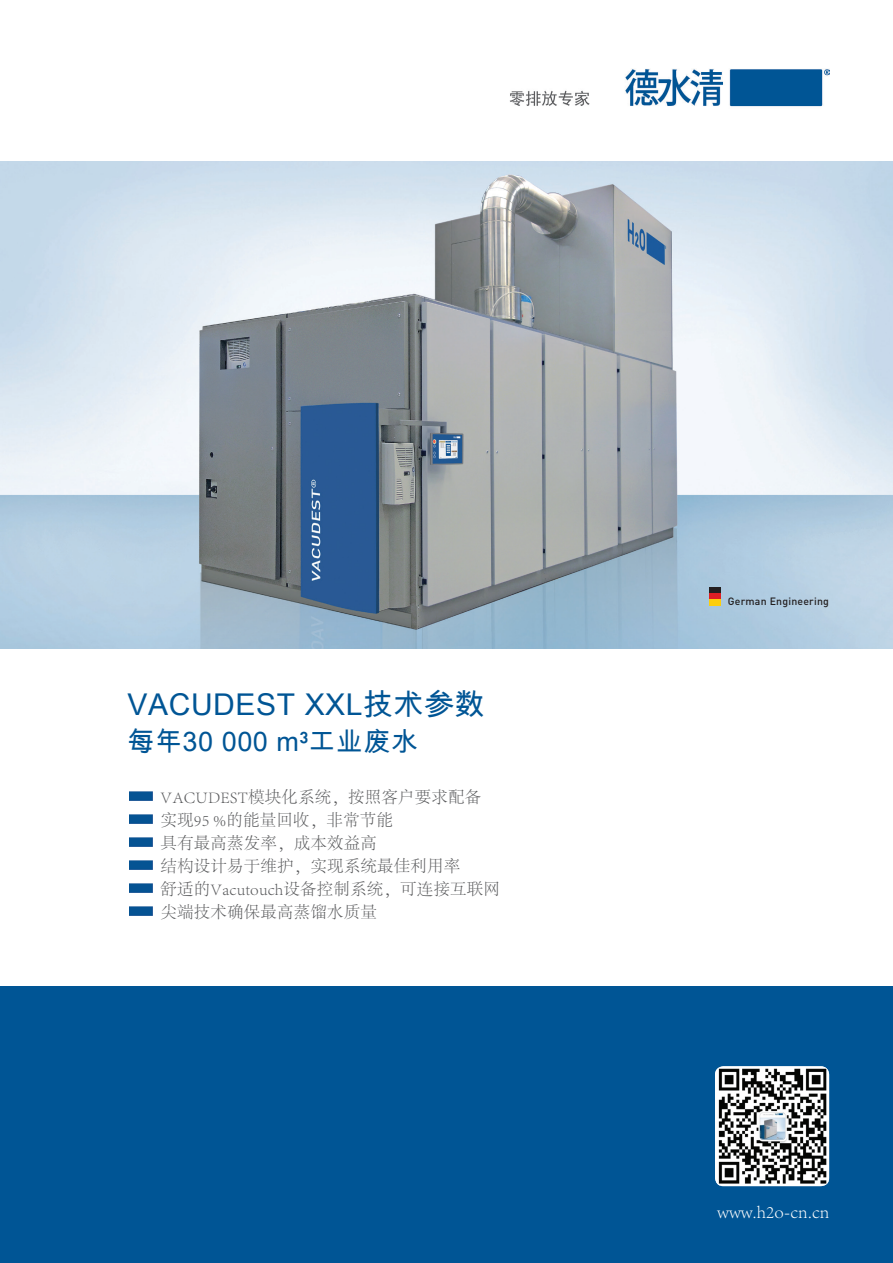
<style>
.page{position:relative;width:893px;height:1263px;background:#fff}
.page>*{position:absolute;margin:0;border:0;box-sizing:border-box;transform-origin:0 0}
.t1{font:30px "Arial Unicode MS";letter-spacing:.02em;color:#005595}
.t2{font:27px "Arial Unicode MS";letter-spacing:.02em;color:#005595}
.t3{font:300 18px "Adobe Song Std";color:#fff}
.t4{font:300 16.5px/23px "Adobe Song Std";letter-spacing:.01em;color:#57585a}
.t5{font:500 10.5px "DINOT";letter-spacing:.02em;color:#231f20}
.s1{font-family:"DINOT";font-weight:500}
</style>
<div class="page">
<img style="left:0;top:162px;width:893px;height:486px">
<div style="left:0;top:986px;width:893px;height:277px;background:#005595"></div>
<img style="left:129px;top:791px;width:23px;height:9px">
<img style="left:129px;top:814px;width:23px;height:9px">
<img style="left:129px;top:837px;width:23px;height:9px">
<img style="left:129px;top:860px;width:23px;height:9px">
<img style="left:129px;top:883px;width:23px;height:9px">
<img style="left:129px;top:906px;width:23px;height:9px">
<div style="left:709px;top:587px;width:12px;height:6px;background:#231f20"></div>
<div style="left:709px;top:593px;width:12px;height:6px;background:#dc1f25"></div>
<div style="left:709px;top:599px;width:12px;height:6px;background:#fcce0c"></div>
<img style="left:510px;top:69px;width:319px;height:38px">
<img style="left:715px;top:1066px;width:113px;height:119px">
<h1 class="t1" style="left:128px;top:683px;width:359px">VACUDEST XXL技术参数</h1>
<h2 class="t2" style="left:128px;top:722px;width:292px">每年30 000 m<span class="s1">³</span>工业废水</h2>
<p class="t4" style="left:161px;top:786px;width:341px">VACUDEST模块化系统，按照客户要求配备实现95 %的能量回收，非常节能<br>具有最高蒸发率，成本效益高<br>结构设计易于维护，实现系统最佳利用率<br>舒适的Vacutouch设备控制系统，可连接互联网尖端技术确保最高蒸馏水质量</p>
<p class="t5" style="left:728px;top:594px;width:103px">German Engineering</p>
<p class="t3" style="left:717px;top:1201px;width:113px">www.h2o-cn.cn</p>
</div>
